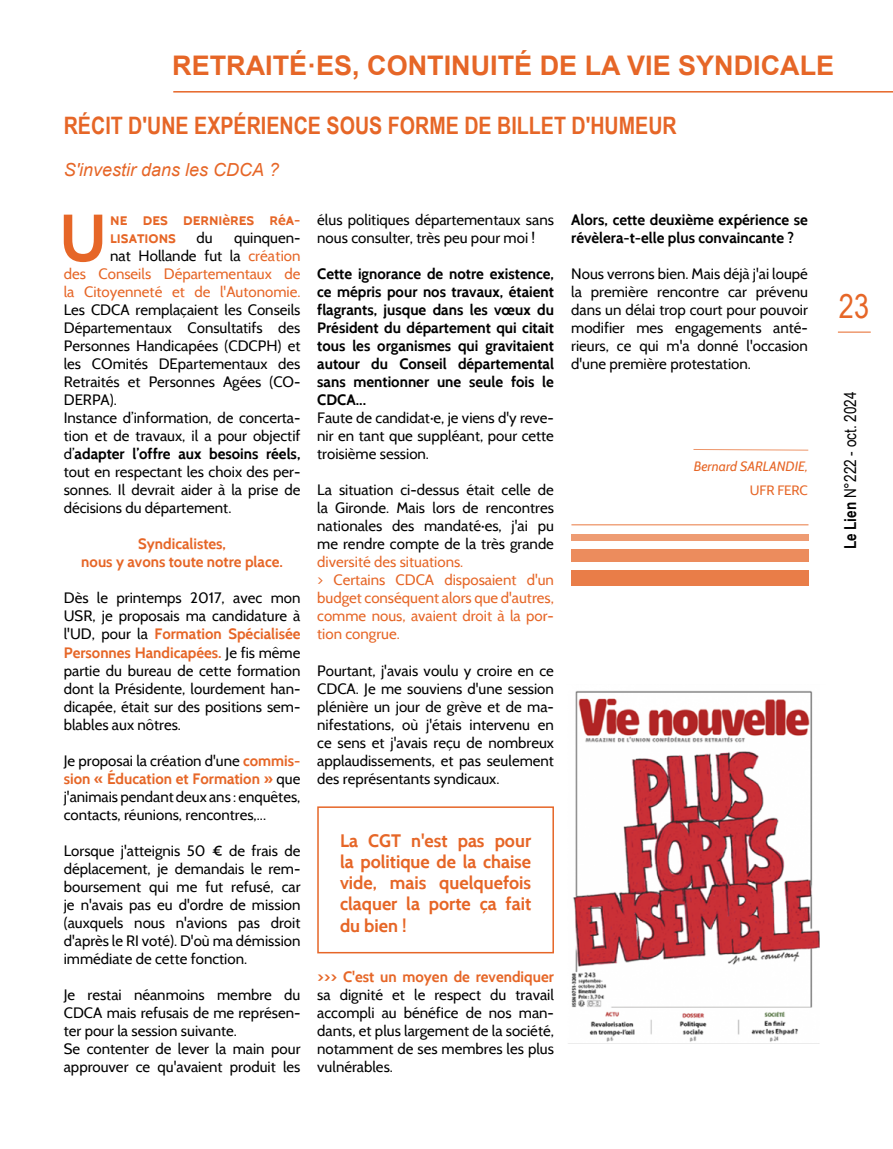
<style>
.page{position:relative;width:893px;height:1149px;background:#fff}
.page>*{position:absolute;margin:0;border:0;box-sizing:border-box;transform-origin:0 0}
.t1{font:700 66.45px "Cabin";color:#e66627}
.t2{font:33px "Arial Narrow";color:#e66627}
.t3{font:700 27px "Arial";color:#e66627}
.t4{font:700 24px "Arial Narrow";color:#e66627}
.t5{font:700 18px/21.5px "Cabin";color:#e66627;text-align:justify}
.t6{font:italic 18px "Arial";color:#e66627}
.t7{font:16.5px "Arial Narrow";color:#000}
.t8{font:15px/18px "Cabin";color:#000;text-align:justify}
.t9{font:700 15px/18px "Cabin";color:#000;text-align:justify}
.t10{font:15px/18px "Cabin";color:#e66627}
.t11{font:700 15px/18px "Cabin";color:#e66627}
.t12{font:italic 13.5px "Cabin";color:#e66627}
.t13{font:13.5px "Cabin";letter-spacing:-.01em;color:#e66627}
.s1{color:#000}
.s2{font-weight:700}
.s3{font-weight:700;color:#e66627}
</style>
<div class="page">
<hr style="left:173px;top:91px;width:720px;height:1px;background:#e66627">
<hr style="left:838px;top:332px;width:33px;height:1px;background:#e66627">
<div style="left:571px;top:570px;width:237px;height:15px;background:#e97d48"></div>
<div style="left:571px;top:549px;width:237px;height:13px;background:#ec8c5d"></div>
<div style="left:571px;top:533px;width:237px;height:7px;background:#ee9c73"></div>
<hr style="left:571px;top:524px;width:237px;height:1px;background:#e66627">
<div style="left:317px;top:806px;width:237px;height:147px;border:2px solid #e66627"></div>
<img style="left:571px;top:691px;width:249px;height:351px">
<svg style="left:693px;top:449px;width:116px;height:2px"></svg>
<h3 class="t3" style="left:172px;top:48px;width:664px">RETRAITÉ·ES, CONTINUITÉ DE LA VIE SYNDICALE</h3>
<h3 class="t4" style="left:64px;top:107px;width:614px">RÉCIT D'UNE EXPÉRIENCE SOUS FORME DE BILLET D'HUMEUR</h3>
<p class="t6" style="left:64px;top:158px;width:217px">S'investir dans les CDCA ?</p>
<p class="t8" style="left:317px;top:211px;width:238px">élus politiques départementaux sans nous consulter, très peu pour moi !</p>
<p class="t9" style="left:317px;top:265px;width:238px">Cette ignorance de notre existence, ce mépris pour nos travaux, étaient flagrants, jusque dans les vœux du Président du département qui citait tous les organismes qui gravitaient autour du Conseil départemental sans mentionner une seule fois le CDCA...</p>
<p class="t8" style="left:317px;top:409px;width:238px">Faute de candidat·e, je viens d'y reve&shy;nir en tant que suppléant, pour cette troisième session.</p>
<p class="t8" style="left:317px;top:481px;width:238px">La situation ci-dessus était celle de la Gironde. Mais lors de rencontres nationales des mandaté·es, j'ai pu me rendre compte de la très grande</p>
<p class="t10" style="left:317px;top:553px;width:238px">diversité des situations.<br>&gt; Certains CDCA disposaient d'un budget conséquent alors que d'autres, comme nous, avaient droit à la por&shy;tion congrue.</p>
<p class="t8" style="left:317px;top:661px;width:238px">Pourtant, j'avais voulu y croire en ce CDCA. Je me souviens d'une session plénière un jour de grève et de ma&shy;nifestations, où j'étais intervenu en ce sens et j'avais reçu de nombreux applaudissements, et pas seulement des représentants syndicaux.</p>
<h1 class="t1" style="left:59px;top:197px;width:49px">U</h1>
<p class="t11" style="left:110px;top:211px;width:192px">ne des dernières réa&shy;lisations</p>
<p class="t9" style="left:571px;top:211px;width:238px">Alors, cette deuxième expérience se révèlera-t-elle plus convaincante ?</p>
<p class="t8" style="left:571px;top:265px;width:238px">Nous verrons bien. Mais déjà j'ai loupé la première rencontre car prévenu dans un délai trop court pour pouvoir modifier mes engagements anté&shy;rieurs, ce qui m'a donné l'occasion d'une première protestation.</p>
<p class="t8" style="left:197px;top:229px;width:18px">du</p>
<p class="t10" style="left:64px;top:229px;width:238px;text-align:right"><span class="s1">quinquen-<br>nat Hollande fut la</span> création<br>des Conseils Départementaux de la Citoyenneté et de l'Autonomie.</p>
<p class="t8" style="left:64px;top:301px;width:238px;text-align:left">Les CDCA remplaçaient les Conseils<br>Départementaux Consultatifs des<br>Personnes Handicapées (CDCPH) et les COmités DEpartementaux des<br>Retraités et Personnes Agées (CO-<br>DERPA).<br>Instance d’information, de concerta&shy;tion et de travaux, il a pour objectif d’<span class="s2">adapter l’offre aux besoins réels, </span>tout en respectant les choix des per&shy;sonnes. Il devrait aider à la prise de décisions du département.</p>
<p class="t11" style="left:81px;top:535px;width:203px;text-align:center">Syndicalistes,<br>nous y avons toute notre place.</p>
<p class="t8" style="left:64px;top:589px;width:238px">Dès le printemps 2017, avec mon USR, je proposais ma candidature à l'UD, pour la <span class="s3">Formation Spécialisée Personnes Handicapées.</span> Je fis même partie du bureau de cette formation dont la Présidente, lourdement han&shy;dicapée, était sur des positions sem&shy;blables aux nôtres.</p>
<p class="t8" style="left:64px;top:751px;width:238px">Je proposai la création d'une <span class="s3">commis&shy;sion « Éducation et Formation »</span> que j'animais pendant deux ans : enquêtes, contacts, réunions, rencontres,...</p>
<p class="t8" style="left:64px;top:841px;width:238px">Lorsque j'atteignis 50 € de frais de déplacement, je demandais le rem&shy;boursement qui me fut refusé, car je n'avais pas eu d'ordre de mission (auxquels nous n'avions pas droit d'après le RI voté). D'où ma démission immédiate de cette fonction.</p>
<p class="t8" style="left:64px;top:985px;width:238px;text-align:left">Je restai néanmoins membre du<br>CDCA mais refusais de me représen&shy;ter pour la session suivante.<br>Se contenter de lever la main pour approuver ce qu'avaient produit les</p>
<p class="t12" style="left:694px;top:458px;width:116px">Bernard SARLANDIE,</p>
<p class="t13" style="left:750px;top:482px;width:60px">UFR FERC</p>
<p class="t5" style="left:340px;top:829px;width:193px">La CGT n'est pas pour la politique de la chaise vide, mais quelquefois claquer la porte ça fait du bien !</p>
<p class="t11" style="left:317px;top:967px;width:238px">&gt;&gt;&gt; C'est un moyen de revendiquer</p>
<p class="t8" style="left:317px;top:985px;width:238px">sa dignité et le respect du travail accompli au bénéfice de nos man&shy;dants, et plus largement de la société, notamment de ses membres les plus vulnérables.</p>
<h2 class="t2" style="left:839px;top:282px;width:32px">23</h2>
<p class="t7" style="left:838px;top:549px;width:159px;rotate:-90deg"><span class="s2">Le Lien</span> N°222 - oct. 2024</p>
</div>
